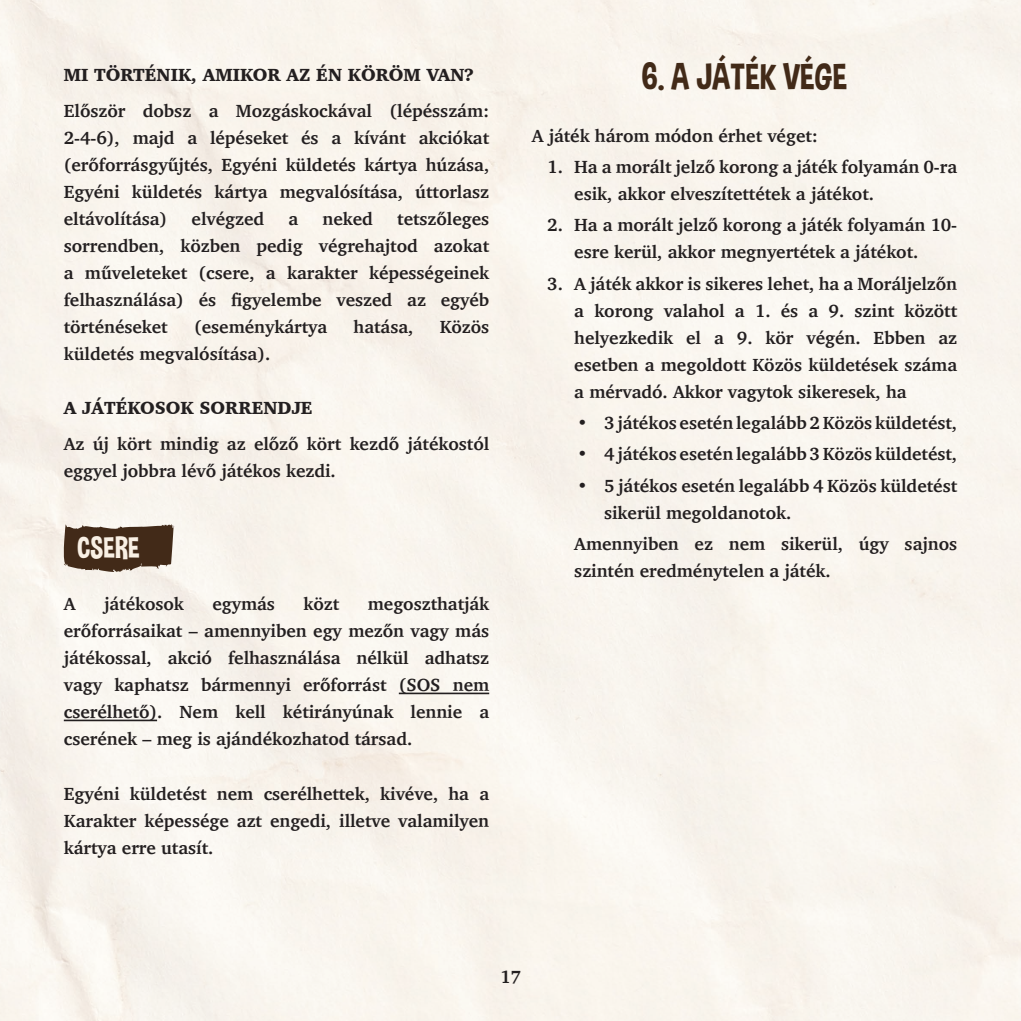
<style>
.page{position:relative;width:1021px;height:1021px;background:#fff}
.page>*{position:absolute;margin:0;border:0;box-sizing:border-box;transform-origin:0 0}
.t1{font:37.5px "Dimbo";color:#422a18}
.t2{font:30px "Dimbo";color:#f9f0e4}
.t3{font:700 18px/27px "Charter";color:#231f20}
.t4{font:900 18px "Charter";color:#231f20}
</style>
<div class="page">
<svg style="left:63px;top:524px;width:111px;height:48px;background:#5f4a3a"></svg>
<hr style="left:399px;top:692px;width:90px;height:2px;background:#231f20">
<hr style="left:64px;top:719px;width:93px;height:2px;background:#231f20">
<p class="t4" style="left:64px;top:64px;width:411px">MI TÖRTÉNIK, AMIKOR AZ ÉN KÖRÖM VAN?</p>
<p class="t3" style="left:64px;top:97px;width:427px;text-align:justify">Először dobsz a Mozgáskockával (lépésszám:<br>2-4-6), majd a lépéseket és a kívánt akciókat (erőforrásgyűjtés, Egyéni küldetés kártya húzása, Egyéni küldetés kártya megvalósítása, úttorlasz eltávolítása)</p>
<p class="t3" style="left:192px;top:205px;width:74px">elvégzed</p>
<p class="t3" style="left:288px;top:205px;width:11px">a</p>
<p class="t3" style="left:322px;top:205px;width:52px">neked</p>
<p class="t3" style="left:64px;top:205px;width:427px;text-align:justify;text-indent:333px">tetszőleges sorrendben, közben pedig végrehajtod azokat a műveleteket (csere, a karakter képességeinek felhasználása) és figyelembe veszed az egyéb történéseket</p>
<p class="t3" style="left:194px;top:313px;width:135px">(eseménykártya</p>
<p class="t3" style="left:353px;top:313px;width:61px">hatása,</p>
<p class="t3" style="left:440px;top:313px;width:51px">Közös</p>
<p class="t3" style="left:64px;top:340px;width:208px">küldetés megvalósítása).</p>
<p class="t4" style="left:64px;top:397px;width:250px">A JÁTÉKOSOK SORRENDJE</p>
<p class="t3" style="left:64px;top:430px;width:427px">Az új kört mindig az előző kört kezdő játékostól eggyel jobbra lévő játékos kezdi.</p>
<h2 class="t2" style="left:77px;top:529px;width:64px">CSERE</h2>
<p class="t3" style="left:64px;top:590px;width:427px;text-align:justify;text-indent:304px">megoszthatják erőforrásaikat – amennyiben egy mezőn vagy más játékossal, akció felhasználása nélkül adhatsz vagy kaphatsz bármennyi erőforrást (SOS nem cserélhető). Nem kell kétirányúnak lennie a cserének – meg is ajándékozhatod társad.</p>
<p class="t3" style="left:64px;top:779px;width:427px;text-align:justify">Egyéni küldetést nem cserélhettek, kivéve, ha a Karakter képessége azt engedi, illetve valamilyen kártya erre utasít.</p>
<p class="t3" style="left:64px;top:590px;width:13px">A</p>
<p class="t3" style="left:104px;top:590px;width:81px">játékosok</p>
<p class="t3" style="left:212px;top:590px;width:64px">egymás</p>
<p class="t3" style="left:303px;top:590px;width:37px">közt</p>
<h1 class="t1" style="left:641px;top:54px;width:207px">6. A JÁTÉK VÉGE</h1>
<p class="t3" style="left:531px;top:122px;width:288px">A játék három módon érhet véget:</p>
<p class="t3" style="left:574px;top:153px;width:384px;text-indent:-27px">1. Ha a morált jelző korong a játék folyamán 0-ra esik, akkor elveszítettétek a játékot.</p>
<p class="t3" style="left:574px;top:211px;width:384px;text-indent:-27px">2. Ha a morált jelző korong a játék folyamán 10- esre kerül, akkor megnyertétek a játékot.</p>
<p class="t3" style="left:574px;top:270px;width:384px;text-align:justify;text-indent:-27px">3. A játék akkor is sikeres lehet, ha a Moráljelzőn a korong valahol a 1. és a 9. szint között helyezkedik el a 9. kör végén. Ebben az esetben a megoldott Közös küldetések száma a mérvadó. Akkor vagytok sikeresek, ha</p>
<p class="t3" style="left:577px;top:409px;width:381px">• 3 játékos esetén legalább 2 Közös küldetést,</p>
<p class="t3" style="left:577px;top:440px;width:381px">• 4 játékos esetén legalább 3 Közös küldetést,</p>
<p class="t3" style="left:604px;top:471px;width:354px;text-indent:-27px">• 5 játékos esetén legalább 4 Közös küldetést sikerül megoldanotok.</p>
<p class="t3" style="left:574px;top:530px;width:384px">Amennyiben ez nem sikerül, úgy sajnos szintén eredménytelen a játék.</p>
<p class="t3" style="left:500px;top:963px;width:22px">17</p>
</div>
